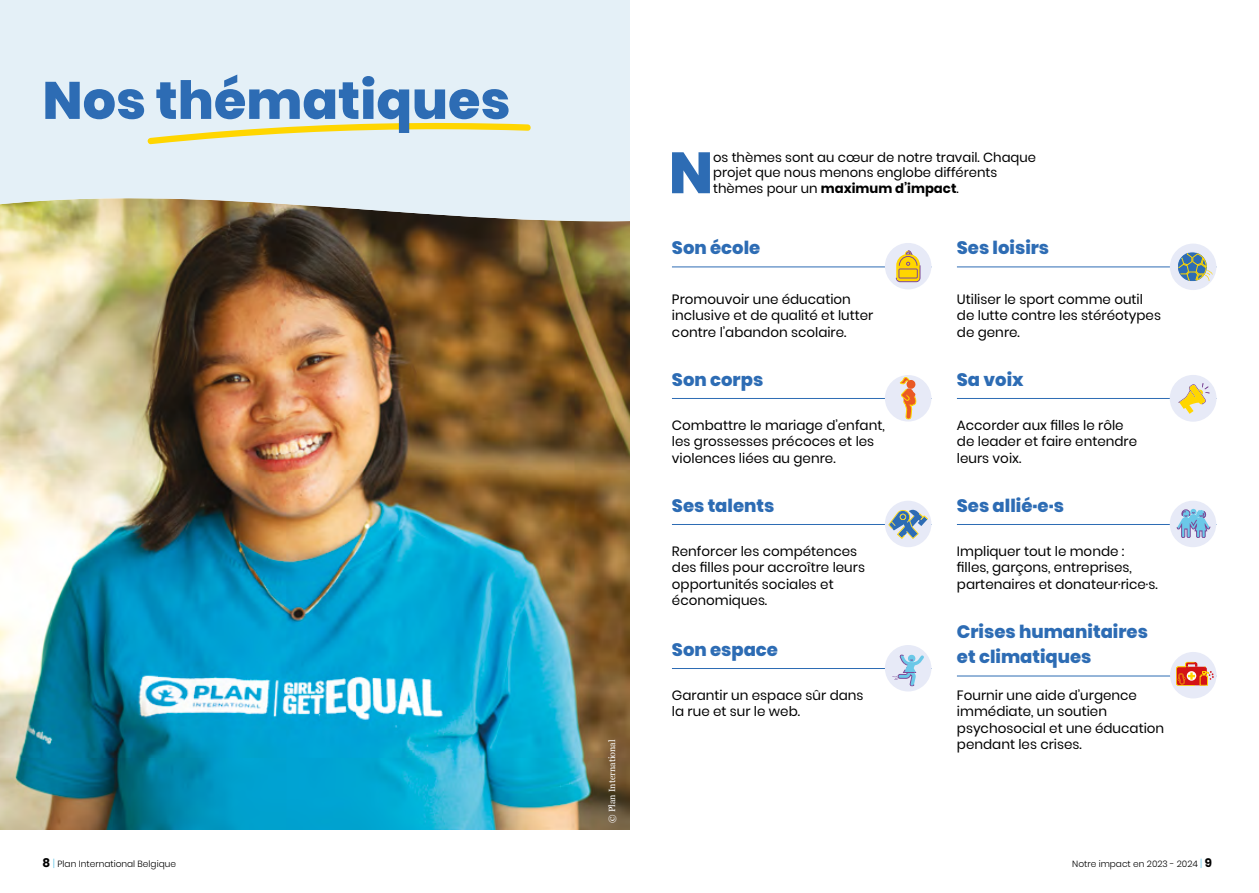
<style>
.page{position:relative;width:1259px;height:893px;background:#fff}
.page>*{position:absolute;margin:0;border:0;box-sizing:border-box;transform-origin:0 0}
.t1{font:800 57.9px "Poppins";color:#2d6cb4}
.t2{font:800 52.5px "Poppins";color:#2d6cb4}
.t3{font:800 18px/25.5px "Poppins";color:#2d6cb4}
.t4{font:13.5px/16.2px "Poppins";color:#000}
.t5{font:13.2px/15.9px "Poppins";color:#000}
.t6{font:300 9px "Poppins";color:#000}
.t7{font:9px "Georgia";color:#fff}
.s1{font-weight:700}
.s2{font-weight:700;font-size:12px}
.s3{font-size:10.5px;color:#6bc8e8}
</style>
<div class="page">
<img style="left:0;top:222px;width:629px;height:607px">
<svg style="left:0;top:106px;width:629px;height:116px;background:#d9e1e0"></svg>
<div style="left:0;top:0;width:629px;height:106px;background:#e4f0f7"></div>
<hr style="left:672px;top:267px;width:259px;height:1px;background:#2d6cb4">
<hr style="left:672px;top:398px;width:259px;height:1px;background:#2d6cb4">
<hr style="left:672px;top:524px;width:259px;height:1px;background:#2d6cb4">
<hr style="left:672px;top:668px;width:259px;height:1px;background:#2d6cb4">
<hr style="left:957px;top:267px;width:259px;height:1px;background:#2d6cb4">
<hr style="left:957px;top:398px;width:259px;height:1px;background:#2d6cb4">
<hr style="left:957px;top:524px;width:259px;height:1px;background:#2d6cb4">
<hr style="left:957px;top:676px;width:259px;height:1px;background:#2d6cb4">
<div style="left:885px;top:375px;width:46px;height:47px;background:#e7eaf7;border-radius:50%"></div>
<svg style="left:900px;top:375px;width:16px;height:45px"></svg>
<div style="left:885px;top:501px;width:46px;height:46px;background:#e7eaf7;border-radius:50%"></div>
<svg style="left:888px;top:509px;width:40px;height:30px"></svg>
<div style="left:885px;top:645px;width:46px;height:46px;background:#e7eaf7;border-radius:50%"></div>
<div style="left:907px;top:654px;width:8px;height:8px;background:#dfe7f5;border-radius:50%"></div>
<svg style="left:892px;top:655px;width:32px;height:31px"></svg>
<div style="left:1170px;top:244px;width:46px;height:46px;background:#e7eaf7;border-radius:50%"></div>
<svg style="left:1178px;top:252px;width:34px;height:29px"></svg>
<div style="left:1169px;top:375px;width:47px;height:47px;background:#e7eaf7;border-radius:50%"></div>
<svg style="left:1178px;top:383px;width:31px;height:31px"></svg>
<div style="left:1169px;top:501px;width:47px;height:46px;background:#e7eaf7;border-radius:50%"></div>
<svg style="left:1177px;top:509px;width:33px;height:29px"></svg>
<div style="left:1170px;top:652px;width:46px;height:46px;background:#e7eaf7;border-radius:50%"></div>
<svg style="left:1176px;top:662px;width:37px;height:24px"></svg>
<div style="left:885px;top:243px;width:46px;height:46px;background:#e7eaf7;border-radius:50%"></div>
<svg style="left:896px;top:250px;width:24px;height:32px"></svg>
<svg style="left:148px;top:123px;width:383px;height:21px;background:#ece8ad"></svg>
<h2 class="t2" style="left:43px;top:70px;width:469px">Nos thématiques</h2>
<p class="t7" style="left:605px;top:823px;width:85px;rotate:-90deg">© Plan International</p>
<h1 class="t1" style="left:669px;top:139px;width:46px">N</h1>
<p class="t5" style="left:713px;top:149px;width:324px">os thèmes sont au cœur de notre travail. Chaque projet que nous menons englobe différents thèmes pour un <span class="s1">maximum d’impact</span>.</p>
<h3 class="t3" style="left:672px;top:235px;width:90px">Son école</h3>
<p class="t4" style="left:672px;top:291px;width:203px">Promouvoir une éducation inclusive et de qualité et lutter contre l’abandon scolaire.</p>
<h3 class="t3" style="left:672px;top:367px;width:93px">Son corps</h3>
<p class="t4" style="left:672px;top:417px;width:214px">Combattre le mariage d’enfant, les grossesses précoces et les violences liées au genre.</p>
<h3 class="t3" style="left:672px;top:493px;width:104px">Ses talents</h3>
<p class="t4" style="left:672px;top:543px;width:195px">Renforcer les compétences des filles pour accroître leurs opportunités sociales et économiques.</p>
<h3 class="t3" style="left:672px;top:637px;width:108px">Son espace</h3>
<p class="t4" style="left:672px;top:687px;width:193px">Garantir un espace sûr dans la rue et sur le web.</p>
<h3 class="t3" style="left:957px;top:235px;width:94px">Ses loisirs</h3>
<p class="t4" style="left:957px;top:291px;width:205px">Utiliser le sport comme outil de lutte contre les stéréotypes de genre.</p>
<h3 class="t3" style="left:957px;top:367px;width:68px">Sa voix</h3>
<p class="t4" style="left:957px;top:417px;width:182px">Accorder aux filles le rôle de leader et faire entendre leurs voix.</p>
<h3 class="t3" style="left:957px;top:493px;width:109px">Ses allié∙e∙s</h3>
<p class="t4" style="left:957px;top:543px;width:202px">Impliquer tout le monde : filles, garçons, entreprises, partenaires et donateur∙rice∙s.</p>
<h3 class="t3" style="left:957px;top:619px;width:192px">Crises humanitaires et climatiques</h3>
<p class="t4" style="left:957px;top:687px;width:209px">Fournir une aide d’urgence immédiate, un soutien psychosocial et une éducation pendant les crises.</p>
<p class="t6" style="left:43px;top:859px;width:135px"><span class="s2">8</span> <span class="s3">|</span> Plan International Belgique</p>
<p class="t6" style="left:1072px;top:859px;width:141px">Notre impact en 2023 - 2024 <span class="s3">|</span> <span class="s2">9</span></p>
</div>
